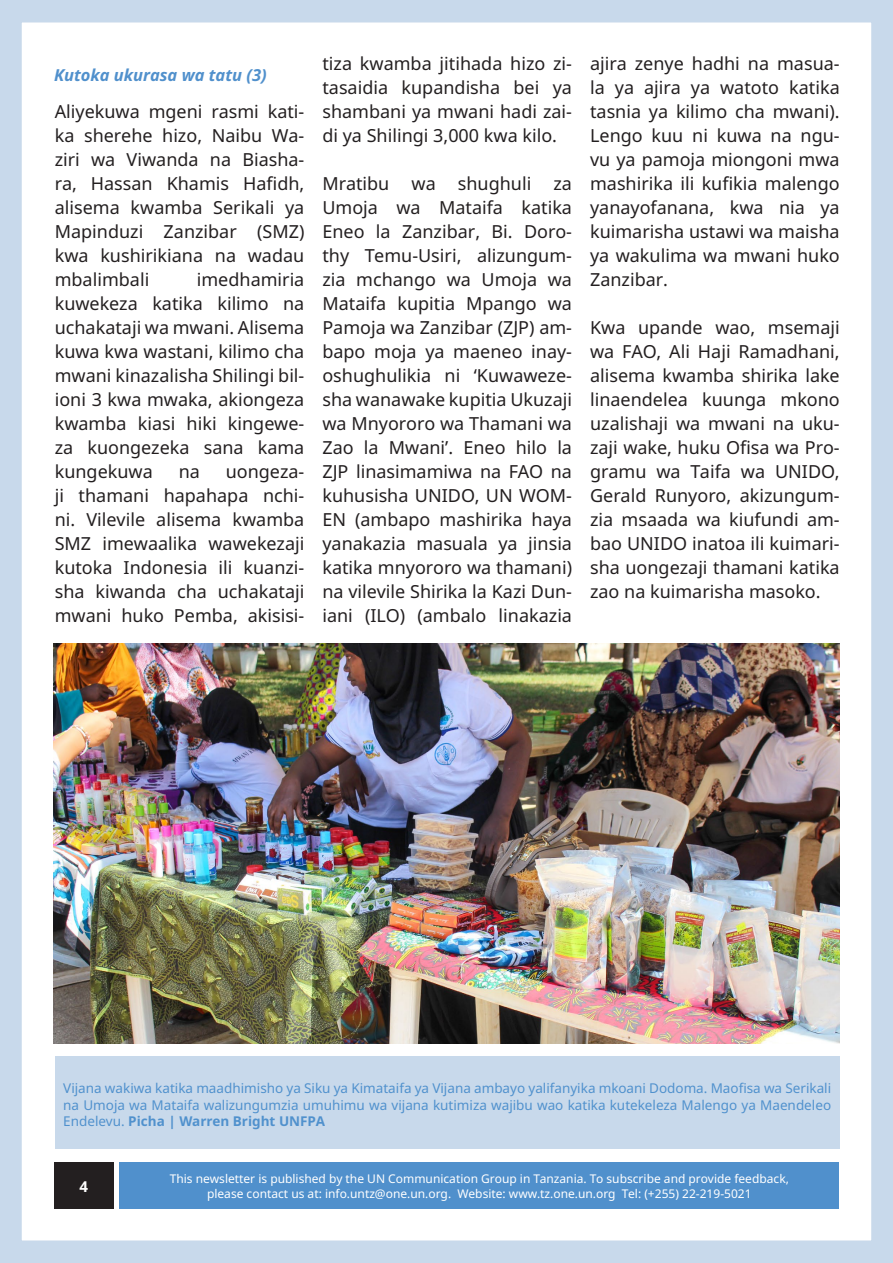
<style>
.page{position:relative;width:893px;height:1263px;background:#fff}
.page>*{position:absolute;margin:0;border:0;box-sizing:border-box;transform-origin:0 0}
.t1{font:18px/24px "Noto Sans";color:#231f20;text-align:justify}
.t2{font:italic 700 16.5px "Noto Sans";color:#5090cc}
.t3{font:700 15px "Noto Sans";color:#fff}
.t4{font:13.5px/16.5px "Noto Sans";color:#5091cd;text-align:justify}
.t5{font:12px/14.4px "Noto Sans";color:#fff;text-align:center}
.s1{font-weight:700}
</style>
<div class="page">
<div style="left:120px;top:1162px;width:719px;height:47px;background:#5090cc"></div>
<div style="left:54px;top:1162px;width:59px;height:47px;background:#231f20"></div>
<div style="left:0;top:0;width:893px;height:1263px;border:22px solid #c8d9eb"></div>
<svg style="left:892px;top:0;width:1px;height:1263px"></svg>
<img style="left:54px;top:644px;width:786px;height:400px">
<div style="left:55px;top:1056px;width:785px;height:92px;background:#c8d9eb"></div>
<p class="t2" style="left:54px;top:63px;width:214px">Kutoka ukurasa wa tatu (3)</p>
<p class="t1" style="left:55px;top:99px;width:251px">Aliyekuwa mgeni rasmi kati&shy;ka sherehe hizo, Naibu Wa&shy;ziri wa Viwanda na Biasha&shy;ra, Hassan Khamis Hafidh, alisema kwamba Serikali ya Mapinduzi Zanzibar (SMZ) kwa kushirikiana na wadau mbalimbali</p>
<p class="t1" style="left:55px;top:267px;width:251px;text-indent:142px">imedhamiria kuwekeza katika kilimo na uchakataji wa mwani. Alisema kuwa kwa wastani, kilimo cha mwani kinazalisha Shilingi bil&shy;ioni 3 kwa mwaka, akiongeza kwamba kiasi hiki kingewe&shy;za kuongezeka sana kama kungekuwa</p>
<p class="t1" style="left:55px;top:459px;width:251px;text-indent:171px">uongeza&shy;ji thamani hapahapa nchi&shy;ni. Vilevile alisema kwamba SMZ imewaalika wawekezaji kutoka Indonesia ili kuanzi&shy;sha kiwanda cha uchakataji mwani huko Pemba, akisisi-</p>
<p class="t1" style="left:179px;top:459px;width:23px">na</p>
<p class="t1" style="left:322px;top:51px;width:251px">tiza kwamba jitihada hizo zi&shy;tasaidia kupandisha bei ya shambani ya mwani hadi zai&shy;di ya Shilingi 3,000 kwa kilo.</p>
<p class="t1" style="left:322px;top:171px;width:251px">Mratibu wa shughuli za Umoja wa Mataifa katika Eneo la Zanzibar, Bi. Doro&shy;thy Temu-Usiri, alizungum&shy;zia mchango wa Umoja wa Mataifa kupitia Mpango wa Pamoja wa Zanzibar (ZJP) am&shy;bapo moja ya maeneo inay&shy;oshughulikia ni ‘Kuwaweze&shy;sha wanawake kupitia Ukuzaji wa Mnyororo wa Thamani wa Zao la Mwani’. Eneo hilo la ZJP linasimamiwa na FAO na kuhusisha UNIDO, UN WOM-EN (ambapo mashirika haya yanakazia masuala ya jinsia katika mnyororo wa thamani) na vilevile Shirika la Kazi Dun&shy;iani (ILO) (ambalo linakazia</p>
<p class="t1" style="left:590px;top:51px;width:251px">ajira zenye hadhi na masua&shy;la ya ajira ya watoto katika tasnia ya kilimo cha mwani).<br>Lengo kuu ni kuwa na ngu&shy;vu ya pamoja miongoni mwa mashirika ili kufikia malengo yanayofanana, kwa nia ya kuimarisha ustawi wa maisha ya wakulima wa mwani huko Zanzibar.</p>
<p class="t1" style="left:590px;top:315px;width:251px">Kwa upande wao, msemaji wa FAO, Ali Haji Ramadhani, alisema kwamba shirika lake linaendelea kuunga mkono uzalishaji wa mwani na uku&shy;zaji wake, huku Ofisa wa Pro&shy;gramu wa Taifa wa UNIDO, Gerald Runyoro, akizungum&shy;zia msaada wa kiufundi am&shy;bao UNIDO inatoa ili kuimari&shy;sha uongezaji thamani katika zao na kuimarisha masoko.</p>
<p class="t4" style="left:63px;top:1079px;width:769px">Vijana wakiwa katika maadhimisho ya Siku ya Kimataifa ya Vijana ambayo yalifanyika mkoani Dodoma. Maofisa wa Serikali na Umoja wa Mataifa walizungumzia umuhimu wa vijana kutimiza wajibu wao katika kutekeleza Malengo ya Maendeleo Endelevu. <span class="s1">Picha | Warren Bright UNFPA</span></p>
<p class="t3" style="left:79px;top:1176px;width:10px">4</p>
<p class="t5" style="left:170px;top:1171px;width:621px">This newsletter is published by the UN Communication Group in Tanzania. To subscribe and provide feedback, please contact us at: info.untz@one.un.org. Website: www.tz.one.un.org Tel: (+255) 22-219-5021</p>
</div>
